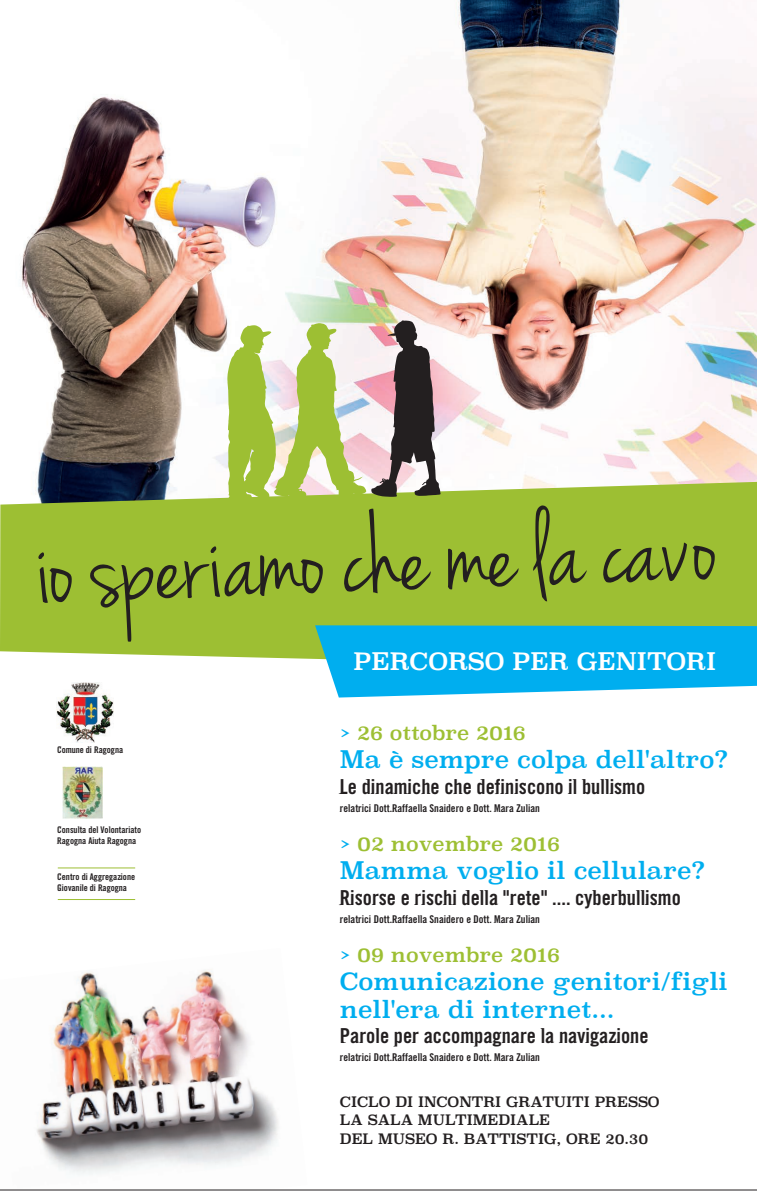
<style>
.page{position:relative;width:757px;height:1191px;background:#fff}
.page>*{position:absolute;margin:0;border:0;box-sizing:border-box;transform-origin:0 0}
.t1{font:114.5px "Jenna Sue";color:#231f20}
.t2{font:23.7px/28.4px "Superclarendon";color:#00aeef}
.t3{font:23.7px "Superclarendon";color:#fff}
.t4{font:20.6px "Serifedsans";color:#231f20}
.t5{font:19.9px "Superclarendon";color:#9dbf33}
.t6{font:14.1px/18.5px "Superclarendon";color:#231f20}
.t7{font:10.7px "Serifedsans";color:#231f20}
.t8{font:9.2px/11px "Serifedsans";color:#231f20}
.s1{color:#00aeef}
</style>
<div class="page">
<img style="left:0;top:0;width:757px;height:1190px">
<svg style="left:227px;top:320px;width:214px;height:180px"></svg>
<img style="left:63px;top:766px;width:40px;height:52px">
<hr style="left:58px;top:867px;width:77px;height:1px;background:#9dbf33">
<hr style="left:58px;top:899px;width:77px;height:1px;background:#9dbf33">
<p class="t1" style="left:34px;top:504px;width:682px;rotate:-2deg">io speriamo che me la cavo</p>
<p class="t3" style="left:354px;top:645px;width:364px">PERCORSO PER GENITORI</p>
<p class="t8" style="left:57px;top:744px;width:68px">Comune di Ragogna</p>
<p class="t8" style="left:57px;top:824px;width:85px">Consulta del Volontariato<br>Ragogna Aiuta Ragogna</p>
<p class="t8" style="left:57px;top:871px;width:79px">Centro di Aggregazione<br>Giovanile di Ragogna</p>
<p class="t5" style="left:341px;top:719px;width:186px"><span class="s1">&gt;</span> 26 ottobre 2016</p>
<p class="t4" style="left:340px;top:774px;width:307px">Le dinamiche che definiscono il bullismo</p>
<p class="t7" style="left:340px;top:801px;width:202px">relatrici Dott.Raffaella Snaidero e Dott. Mara Zulian</p>
<p class="t2" style="left:340px;top:747px;width:390px">Ma è sempre colpa dell'altro?</p>
<p class="t5" style="left:341px;top:830px;width:221px"><span class="s1">&gt;</span> 02 novembre 2016</p>
<p class="t4" style="left:340px;top:885px;width:342px">Risorse e rischi della "rete" .... cyberbullismo</p>
<p class="t2" style="left:340px;top:858px;width:367px">Mamma voglio il cellulare?</p>
<p class="t7" style="left:340px;top:912px;width:202px">relatrici Dott.Raffaella Snaidero e Dott. Mara Zulian</p>
<p class="t5" style="left:341px;top:940px;width:221px"><span class="s1">&gt;</span> 09 novembre 2016</p>
<p class="t2" style="left:340px;top:969px;width:389px">Comunicazione genitori/figli nell'era di internet...</p>
<p class="t4" style="left:340px;top:1023px;width:310px">Parole per accompagnare la navigazione</p>
<p class="t7" style="left:340px;top:1050px;width:202px">relatrici Dott.Raffaella Snaidero e Dott. Mara Zulian</p>
<p class="t6" style="left:340px;top:1093px;width:321px">CICLO DI INCONTRI GRATUITI PRESSO<br>LA SALA MULTIMEDIALE<br>DEL MUSEO R. BATTISTIG, ORE 20.30</p>
</div>
